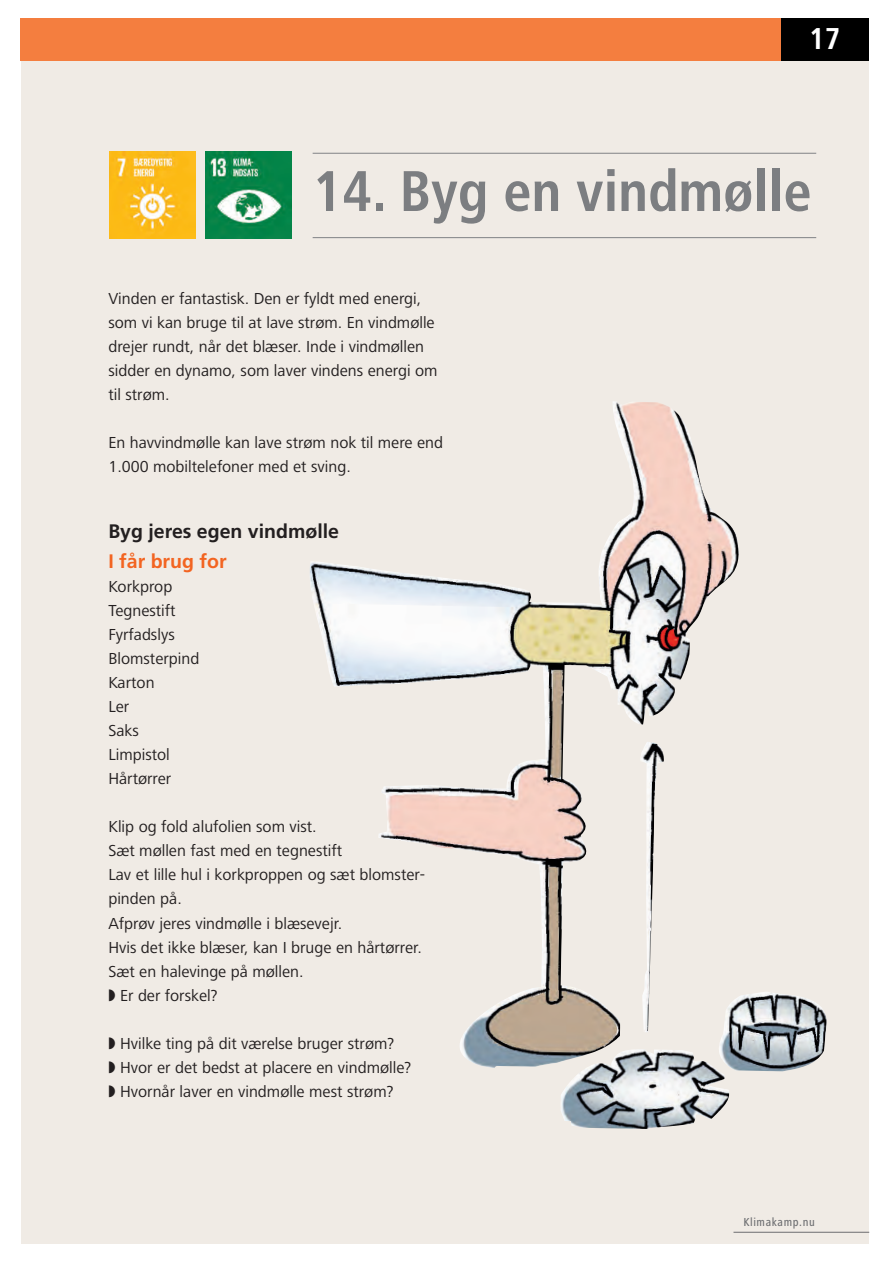
<style>
.page{position:relative;width:893px;height:1264px;background:#fff}
.page>*{position:absolute;margin:0;border:0;box-sizing:border-box;transform-origin:0 0}
.t1{font:700 condensed 57px "Frutiger LT Std";color:#7c7e81}
.t2{font:700 condensed 30px "Frutiger LT Std";color:#fff}
.t3{font:700 19.5px "Frutiger LT Std";color:#231f20}
.t4{font:700 19.5px "Frutiger LT Std";color:#f36421}
.t5{font:16.5px/24px "Frutiger Next LT";color:#231f20}
.t6{font:500 condensed 12px "Frutiger Next LT";letter-spacing:.05em;color:#6c6d70}
</style>
<div class="page">
<div style="left:21px;top:53px;width:847px;height:1190px;background:#f0ebe5"></div>
<div style="left:20px;top:18px;width:761px;height:43px;background:#f47e3f"></div>
<div style="left:781px;top:18px;width:88px;height:43px;background:#000"></div>
<hr style="left:733px;top:1231px;width:136px;height:1px;background:#6c6d70">
<img style="left:109px;top:152px;width:87px;height:86px">
<img style="left:205px;top:152px;width:86px;height:86px">
<hr style="left:312px;top:237px;width:504px;height:1px;background:#808285">
<hr style="left:312px;top:153px;width:504px;height:1px;background:#808285">
<img style="left:310px;top:401px;width:517px;height:727px">
<h2 class="t2" style="left:809px;top:27px;width:33px">17</h2>
<h1 class="t1" style="left:312px;top:168px;width:500px">14. Byg en vindmølle</h1>
<p class="t5" style="left:108px;top:288px;width:330px">Vinden er fantastisk. Den er fyldt med energi, som vi kan bruge til at lave strøm. En vindmølle drejer rundt, når det blæser. Inde i vindmøllen sidder en dynamo, som laver vindens energi om til strøm.</p>
<p class="t5" style="left:108px;top:432px;width:336px">En havvindmølle kan lave strøm nok til mere end<br>1.000 mobiltelefoner med et sving.</p>
<p class="t3" style="left:108px;top:523px;width:232px">Byg jeres egen vindmølle</p>
<p class="t4" style="left:108px;top:553px;width:120px">I får brug for</p>
<p class="t5" style="left:108px;top:576px;width:92px">Korkprop<br>Tegnestift<br>Fyrfadslys<br>Blomsterpind<br>Karton<br>Ler<br>Saks<br>Limpistol<br>Hårtørrer</p>
<p class="t5" style="left:108px;top:816px;width:318px">Klip og fold alufolien som vist.<br>Sæt møllen fast med en tegnestift<br>Lav et lille hul i korkproppen og sæt blomster&shy;pinden på.<br>Afprøv jeres vindmølle i blæsevejr.<br>Hvis det ikke blæser, kan I bruge en hårtørrer.<br>Sæt en halevinge på møllen.<br>◗ Er der forskel?</p>
<p class="t5" style="left:108px;top:1032px;width:304px">◗ Hvilke ting på dit værelse bruger strøm?<br>◗ Hvor er det bedst at placere en vindmølle? ◗ Hvornår laver en vindmølle mest strøm?</p>
<p class="t6" style="left:743px;top:1216px;width:73px">Klimakamp.nu</p>
</div>
